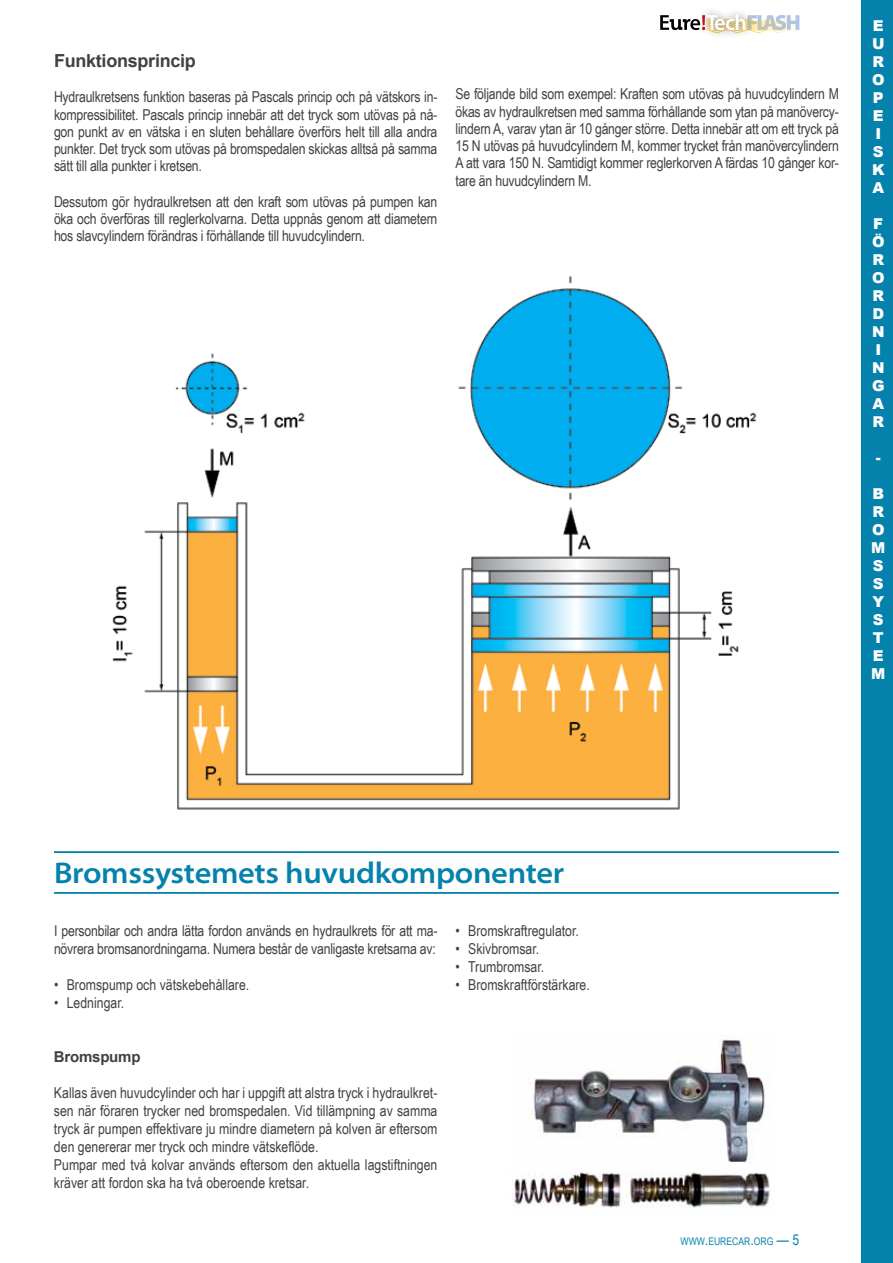
<style>
.page{position:relative;width:893px;height:1263px;background:#fff}
.page>*{position:absolute;margin:0;border:0;box-sizing:border-box;transform-origin:0 0}
.t1{font:600 semi-expanded 30px "Myriad Pro";letter-spacing:-.01em;color:#0482ab}
.t2{font:700 18px "Arial";letter-spacing:-.015em;color:#414042}
.t3{font:15px/17.2px "Arial Narrow";color:#414042;text-align:justify}
.t4{font:900 15px/18px "Arial";color:#fff}
.t5{font:700 15px "Arial";letter-spacing:-.015em;color:#414042}
.t6{font:10.5px "Arial Narrow";color:#0482ab}
.s1{font-size:15px}
</style>
<div class="page">
<svg style="left:660px;top:14px;width:139px;height:19px"></svg>
<div style="left:862px;top:0;width:31px;height:1263px;background:#0482ab"></div>
<img style="left:112px;top:276px;width:645px;height:534px">
<hr style="left:54px;top:851px;width:785px;height:2px;background:#0482ab">
<hr style="left:54px;top:892px;width:785px;height:2px;background:#0482ab">
<img style="left:512px;top:1034px;width:258px;height:174px">
<p class="t2" style="left:54px;top:49px;width:143px">Funktionsprincip</p>
<p class="t3" style="left:54px;top:88px;width:385px">Hydraulkretsens funktion baseras på Pascals princip och på vätskors in&shy;kompressibilitet. Pascals princip innebär att det tryck som utövas på nå&shy;gon punkt av en vätska i en sluten behållare överförs helt till alla andra punkter. Det tryck som utövas på bromspedalen skickas alltså på samma sätt till alla punkter i kretsen.</p>
<p class="t3" style="left:54px;top:192px;width:385px">Dessutom gör hydraulkretsen att den kraft som utövas på pumpen kan öka och överföras till reglerkolvarna. Detta uppnås genom att diametern hos slavcylindern förändras i förhållande till huvudcylindern.</p>
<p class="t3" style="left:455px;top:85px;width:385px">Se följande bild som exempel: Kraften som utövas på huvudcylindern M ökas av hydraulkretsen med samma förhållande som ytan på manövercy&shy;lindern A, varav ytan är 10 gånger större. Detta innebär att om ett tryck på 15 N utövas på huvudcylindern M, kommer trycket från manövercylindern A att vara 150 N. Samtidigt kommer reglerkorven A färdas 10 gånger kor&shy;tare än huvudcylindern M.</p>
<p class="t4" style="left:872px;top:16px;width:14px">E<br>U<br>R<br>O<br>P<br>E<br>I<br>S<br>K<br>A</p>
<p class="t4" style="left:872px;top:214px;width:14px">F<br>Ö<br>R<br>O<br>R<br>D<br>N<br>I<br>N<br>G<br>A<br>R</p>
<p class="t4" style="left:876px;top:448px;width:6px">-</p>
<p class="t4" style="left:871px;top:484px;width:16px">B<br>R<br>O<br>M<br>S<br>S<br>Y<br>S<br>T<br>E<br>M</p>
<h1 class="t1" style="left:54px;top:856px;width:512px">Bromssystemets huvudkomponenter</h1>
<p class="t3" style="left:54px;top:921px;width:385px;line-height:18px">I personbilar och andra lätta fordon används en hydraulkrets för att ma&shy;növrera bromsanordningarna. Numera består de vanligaste kretsarna av:</p>
<p class="t3" style="left:54px;top:976px;width:197px">• Bromspump och vätskebehållare.</p>
<p class="t3" style="left:54px;top:994px;width:72px">• Ledningar.</p>
<p class="t3" style="left:455px;top:922px;width:125px">• Bromskraftregulator.</p>
<p class="t3" style="left:455px;top:940px;width:85px">• Skivbromsar.</p>
<p class="t3" style="left:455px;top:958px;width:90px">• Trumbromsar.</p>
<p class="t3" style="left:455px;top:976px;width:136px">• Bromskraftförstärkare.</p>
<p class="t5" style="left:54px;top:1047px;width:88px">Bromspump</p>
<p class="t3" style="left:54px;top:1083px;width:385px;line-height:18px;text-align:left">Kallas även huvudcylinder och har i uppgift att alstra tryck i hydraulkret&shy;sen när föraren trycker ned bromspedalen. Vid tillämpning av samma tryck är pumpen effektivare ju mindre diametern på kolven är eftersom den genererar mer tryck och mindre vätskeflöde.<br>Pumpar med två kolvar används eftersom den aktuella lagstiftningen kräver att fordon ska ha två oberoende kretsar.</p>
<p class="t6" style="left:680px;top:1233px;width:120px">WWW<span class="s1">.</span>EURECAR<span class="s1">.</span>ORG <span class="s1">— 5</span></p>
</div>
